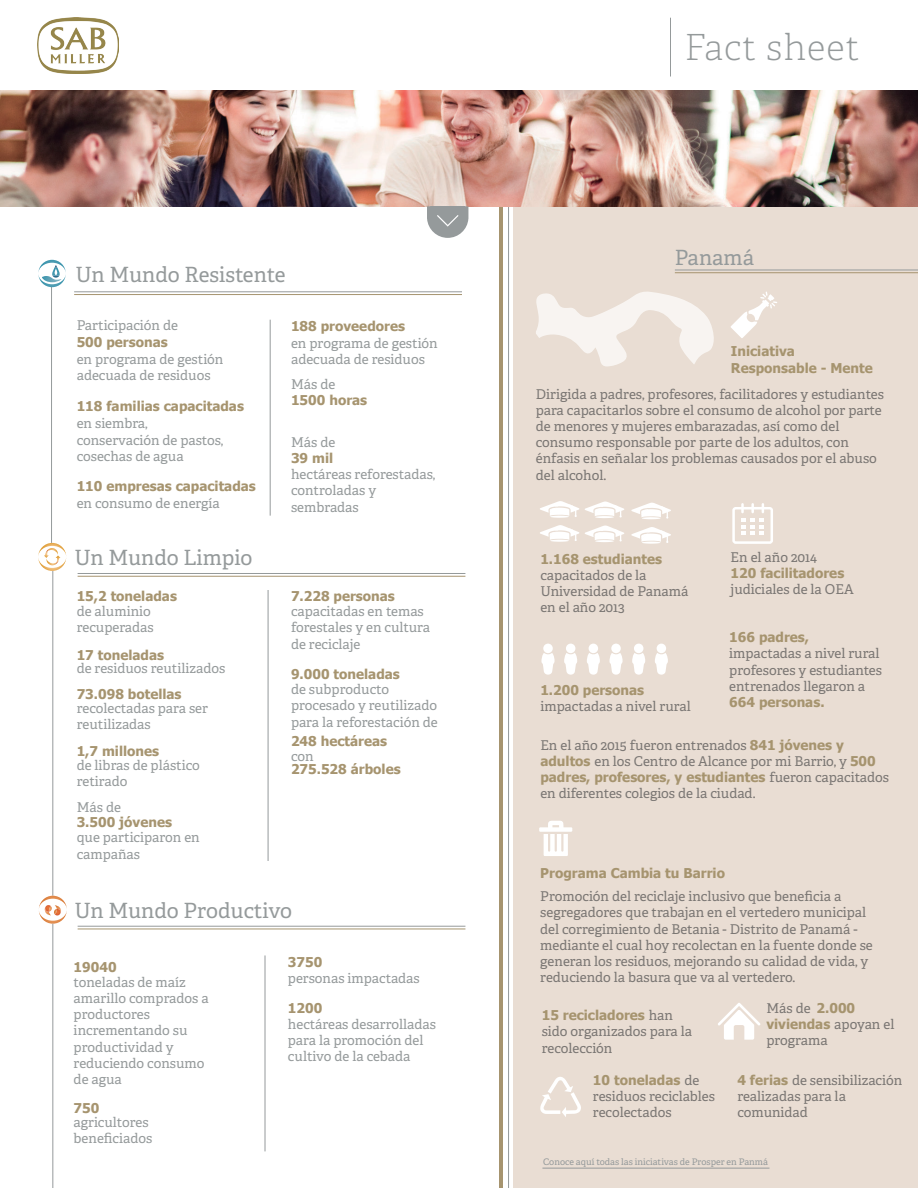
<style>
.page{position:relative;width:918px;height:1188px;background:#fff}
.page>*{position:absolute;margin:0;border:0;box-sizing:border-box;transform-origin:0 0}
.t1{font:100 36px "Adelle";letter-spacing:.03em;color:#959a9b}
.t2{font:21px "Adelle";color:#959a9b}
.t3{font:13.5px/16.2px "Adelle";color:#7a7673}
.t4{font:13.5px/16.2px "Adelle";color:#959a9b}
.t5{font:700 13.5px/16.2px "Tahoma";color:#a6946f}
.t6{font:9px "Adelle";color:#959a9b}
.s1{font-family:"Tahoma";font-weight:700;color:#a6946f}
.s2{font-family:"Adelle";font-weight:400;color:#7a7673}
</style>
<div class="page">
<div style="left:513px;top:207px;width:405px;height:981px;background:#e9ddd3"></div>
<hr style="left:508px;top:181px;width:1px;height:1007px;background:#959a9b">
<hr style="left:499px;top:207px;width:3px;height:981px;background:#a6946f">
<img style="left:0;top:90px;width:918px;height:117px">
<img style="left:38px;top:18px;width:81px;height:56px">
<svg style="left:427px;top:207px;width:41px;height:31px"></svg>
<hr style="left:51px;top:285px;width:1px;height:258px;background:#959a9b">
<hr style="left:74px;top:291px;width:388px;height:1px;background:#959a9b">
<hr style="left:74px;top:294px;width:388px;height:1px;background:#a6946f">
<hr style="left:268px;top:590px;width:1px;height:271px;background:#959a9b">
<hr style="left:270px;top:320px;width:1px;height:196px;background:#959a9b">
<hr style="left:78px;top:573px;width:387px;height:1px;background:#959a9b">
<hr style="left:78px;top:576px;width:387px;height:1px;background:#a6946f">
<hr style="left:52px;top:571px;width:1px;height:325px;background:#959a9b">
<svg style="left:39px;top:896px;width:28px;height:28px"></svg>
<hr style="left:265px;top:955px;width:1px;height:196px;background:#959a9b">
<hr style="left:78px;top:926px;width:387px;height:1px;background:#959a9b">
<hr style="left:78px;top:929px;width:387px;height:1px;background:#a6946f">
<hr style="left:52px;top:924px;width:1px;height:264px;background:#959a9b">
<svg style="left:38px;top:260px;width:28px;height:27px"></svg>
<svg style="left:38px;top:543px;width:28px;height:28px"></svg>
<hr style="left:675px;top:270px;width:243px;height:1px;background:#959a9b">
<hr style="left:675px;top:272px;width:243px;height:1px;background:#a6946f">
<hr style="left:542px;top:1168px;width:227px;height:1px;background:#959a9b">
<hr style="left:670px;top:18px;width:1px;height:58px;background:#959a9b">
<svg style="left:536px;top:292px;width:178px;height:74px"></svg>
<svg style="left:731px;top:292px;width:46px;height:46px"></svg>
<svg style="left:540px;top:501px;width:39px;height:17px"></svg>
<svg style="left:585px;top:501px;width:39px;height:17px"></svg>
<svg style="left:540px;top:525px;width:39px;height:17px"></svg>
<svg style="left:585px;top:525px;width:39px;height:17px"></svg>
<svg style="left:631px;top:527px;width:40px;height:17px"></svg>
<svg style="left:631px;top:503px;width:40px;height:16px"></svg>
<svg style="left:732px;top:503px;width:41px;height:41px"></svg>
<svg style="left:541px;top:653px;width:14px;height:22px"></svg>
<div style="left:543px;top:644px;width:10px;height:9px;background:#fff;border-radius:50%"></div>
<svg style="left:564px;top:653px;width:13px;height:22px"></svg>
<div style="left:566px;top:644px;width:9px;height:9px;background:#fff;border-radius:50%"></div>
<svg style="left:587px;top:653px;width:13px;height:22px"></svg>
<div style="left:589px;top:644px;width:9px;height:9px;background:#fff;border-radius:50%"></div>
<svg style="left:609px;top:653px;width:14px;height:22px"></svg>
<div style="left:611px;top:644px;width:10px;height:9px;background:#fff;border-radius:50%"></div>
<svg style="left:632px;top:653px;width:13px;height:22px"></svg>
<div style="left:634px;top:644px;width:9px;height:9px;background:#fff;border-radius:50%"></div>
<svg style="left:655px;top:653px;width:13px;height:22px"></svg>
<div style="left:657px;top:644px;width:9px;height:9px;background:#fff;border-radius:50%"></div>
<svg style="left:539px;top:821px;width:33px;height:35px"></svg>
<svg style="left:718px;top:1003px;width:42px;height:37px"></svg>
<svg style="left:540px;top:1077px;width:41px;height:40px"></svg>
<h2 class="t2" style="left:76px;top:259px;width:211px">Un Mundo Resistente</h2>
<h1 class="t1" style="left:684px;top:22px;width:177px">Fact sheet</h1>
<h2 class="t2" style="left:675px;top:242px;width:81px">Panamá</h2>
<p class="t4" style="left:77px;top:316px;width:103px">Participación de</p>
<p class="t4" style="left:77px;top:350px;width:148px">en programa de gestión adecuada de residuos</p>
<p class="t5" style="left:77px;top:333px;width:93px">500 personas</p>
<p class="t5" style="left:77px;top:398px;width:169px">118 familias capacitadas</p>
<p class="t4" style="left:77px;top:415px;width:148px">en siembra, conservación de pastos, cosechas de agua</p>
<p class="t5" style="left:77px;top:477px;width:181px">110 empresas capacitadas</p>
<p class="t4" style="left:77px;top:494px;width:145px">en consumo de energía</p>
<h2 class="t2" style="left:75px;top:543px;width:179px">Un Mundo Limpio</h2>
<p class="t4" style="left:77px;top:603px;width:78px">de aluminio recuperadas</p>
<p class="t5" style="left:77px;top:587px;width:102px">15,2 toneladas</p>
<p class="t5" style="left:77px;top:646px;width:89px">17 toneladas</p>
<p class="t4" style="left:77px;top:660px;width:150px">de residuos reutilizados</p>
<p class="t5" style="left:77px;top:685px;width:106px">73.098 botellas</p>
<p class="t4" style="left:77px;top:699px;width:133px">recolectadas para ser reutilizadas</p>
<p class="t5" style="left:77px;top:743px;width:84px">1,7 millones</p>
<p class="t4" style="left:77px;top:757px;width:125px">de libras de plástico retirado</p>
<p class="t4" style="left:77px;top:799px;width:46px">Más de</p>
<p class="t4" style="left:77px;top:829px;width:125px">que participaron en campañas</p>
<p class="t5" style="left:77px;top:814px;width:97px">3.500 jóvenes</p>
<p class="t5" style="left:291px;top:317px;width:115px">188 proveedores</p>
<p class="t4" style="left:291px;top:335px;width:148px">en programa de gestión adecuada de residuos</p>
<p class="t5" style="left:731px;top:343px;width:143px">Iniciativa<br>Responsable - Mente</p>
<p class="t4" style="left:291px;top:375px;width:46px">Más de</p>
<p class="t5" style="left:291px;top:391px;width:78px">1500 horas</p>
<p class="t4" style="left:291px;top:434px;width:46px">Más de</p>
<p class="t4" style="left:291px;top:466px;width:146px">hectáreas reforestadas, controladas y sembradas</p>
<p class="t5" style="left:291px;top:449px;width:44px">39 mil</p>
<p class="t5" style="left:291px;top:588px;width:105px">7.228 personas</p>
<p class="t4" style="left:291px;top:603px;width:140px">capacitadas en temas forestales y en cultura de reciclaje</p>
<p class="t5" style="left:291px;top:666px;width:110px">9.000 toneladas</p>
<p class="t4" style="left:291px;top:681px;width:148px">de subproducto procesado y reutilizado para la reforestación de</p>
<p class="t4" style="left:291px;top:747px;width:24px">con</p>
<p class="t5" style="left:291px;top:727px;width:111px;line-height:27.8px">248 hectáreas<br>275.528 árboles</p>
<p class="t3" style="left:536px;top:385px;width:350px">Dirigida a padres, profesores, facilitadores y estudiantes para capacitarlos sobre el consumo de alcohol por parte de menores y mujeres embarazadas, así como del consumo responsable por parte de los adultos, con énfasis en señalar los problemas causados por el abuso del alcohol.</p>
<p class="t5" style="left:540px;top:550px;width:123px">1.168 estudiantes</p>
<p class="t3" style="left:540px;top:567px;width:150px">capacitados de la<br>Universidad de Panamá en el año 2013</p>
<p class="t5" style="left:540px;top:681px;width:105px">1.200 personas</p>
<p class="t3" style="left:540px;top:697px;width:152px">impactadas a nivel rural</p>
<p class="t3" style="left:731px;top:548px;width:88px">En el año 2014</p>
<p class="t5" style="left:731px;top:564px;width:115px">120 facilitadores</p>
<p class="t3" style="left:731px;top:581px;width:125px">judiciales de la OEA</p>
<p class="t5" style="left:729px;top:628px;width:81px">166 padres,</p>
<p class="t3" style="left:729px;top:645px;width:154px">impactadas a nivel rural profesores y estudiantes entrenados llegaron a</p>
<p class="t5" style="left:729px;top:693px;width:97px">664 personas.</p>
<p class="t3" style="left:540px;top:736px;width:337px">En el año 2015 fueron entrenados <span class="s1">841 jóvenes y adultos</span> en los Centro de Alcance por mi Barrio, y <span class="s1">500</span></p>
<p class="t5" style="left:540px;top:768px;width:350px">padres, profesores, y estudiantes <span class="s2">fueron capacitados</span></p>
<p class="t3" style="left:540px;top:785px;width:217px">en diferentes colegios de la ciudad.</p>
<h2 class="t2" style="left:75px;top:895px;width:219px">Un Mundo Productivo</h2>
<p class="t5" style="left:288px;top:953px;width:36px">3750</p>
<p class="t5" style="left:74px;top:958px;width:44px">19040</p>
<p class="t4" style="left:74px;top:973px;width:136px">toneladas de maíz amarillo comprados a productores incrementando su productividad y reduciendo consumo de agua</p>
<p class="t4" style="left:288px;top:969px;width:133px">personas impactadas</p>
<p class="t5" style="left:288px;top:999px;width:36px">1200</p>
<p class="t4" style="left:288px;top:1016px;width:149px">hectáreas desarrolladas para la promoción del cultivo de la cebada</p>
<p class="t5" style="left:74px;top:1099px;width:27px">750</p>
<p class="t4" style="left:74px;top:1113px;width:80px">agricultores beneficiados</p>
<p class="t5" style="left:540px;top:864px;width:186px">Programa Cambia tu Barrio</p>
<p class="t3" style="left:540px;top:888px;width:334px">Promoción del reciclaje inclusivo que beneficia a segregadores que trabajan en el vertedero municipal del corregimiento de Betania - Distrito de Panamá - mediante el cual hoy recolectan en la fuente donde se generan los residuos, mejorando su calidad de vida, y reduciendo la basura que va al vertedero.</p>
<p class="t5" style="left:542px;top:1006px;width:133px">15 recicladores <span class="s2">han</span></p>
<p class="t3" style="left:542px;top:1023px;width:152px">sido organizados para la recolección</p>
<p class="t5" style="left:593px;top:1071px;width:108px">10 toneladas <span class="s2">de</span></p>
<p class="t3" style="left:593px;top:1087px;width:124px">residuos reciclables recolectados</p>
<p class="t3" style="left:766px;top:1000px;width:90px">Más de <span class="s1">2.000</span></p>
<p class="t5" style="left:766px;top:1015px;width:130px">viviendas <span class="s2">apoyan el</span></p>
<p class="t3" style="left:766px;top:1032px;width:63px">programa</p>
<p class="t3" style="left:737px;top:1071px;width:166px"><span class="s1">4 ferias</span> de sensibilización realizadas para la comunidad</p>
<p class="t6" style="left:543px;top:1156px;width:226px">Conoce aquí todas las iniciativas de Prosper en Panmá</p>
</div>
